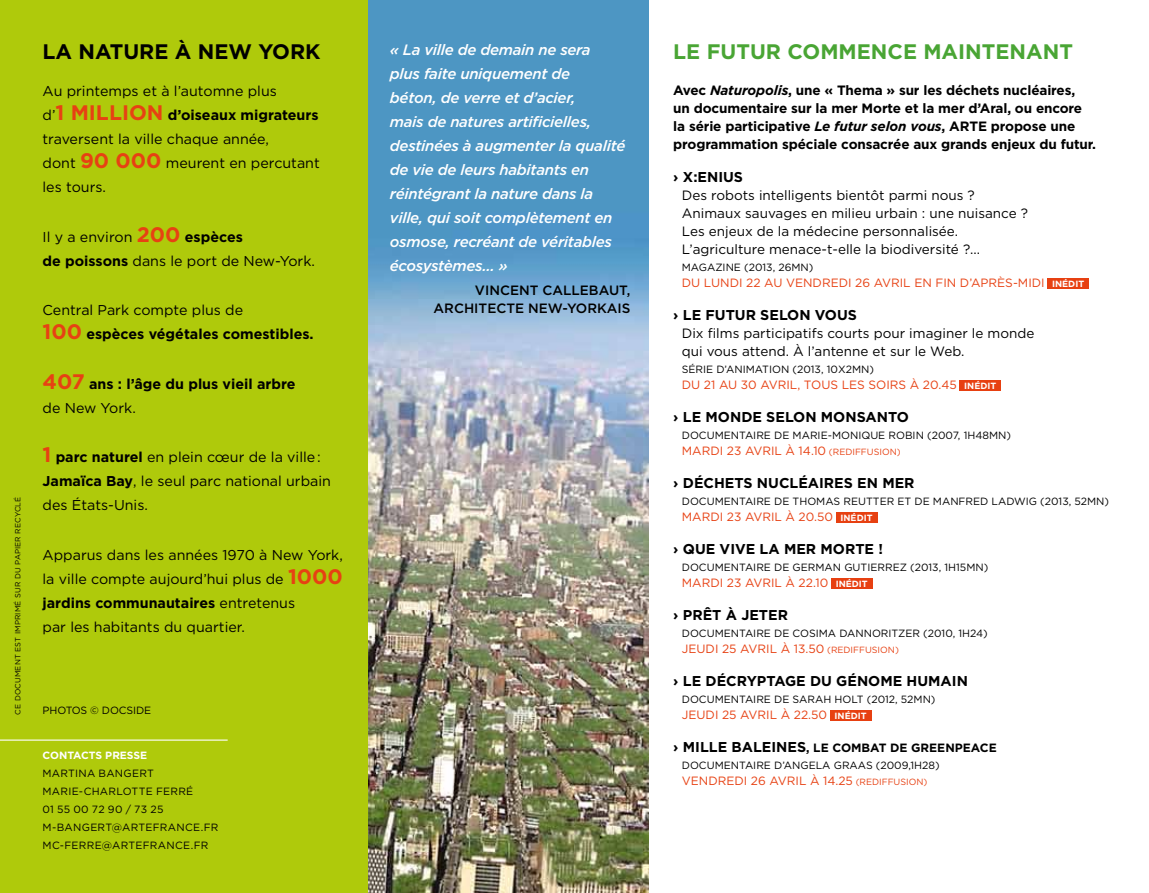
<style>
.page{position:relative;width:1149px;height:893px;background:#fff}
.page>*{position:absolute;margin:0;border:0;box-sizing:border-box;transform-origin:0 0}
.t1{font:700 21px "Gotham";color:#49a534}
.t2{font:700 21px "Gotham";color:#000}
.t3{font:italic 500 15px/24px "Gotham";letter-spacing:-.02em;color:#fff}
.t4{font:14.25px/24px "Gotham";color:#000}
.t5{font:700 14.25px/24px "Gotham";color:#000}
.t6{font:13.5px/18px "Gotham";color:#000}
.t7{font:700 13.5px/18px "Gotham";letter-spacing:-.01em;color:#000}
.t8{font:500 13.5px/18px "Gotham";color:#000;text-align:right}
.t9{font:12px "Gotham";color:#e74113}
.t10{font:700 12px "Gotham";color:#000}
.t11{font:10.5px "Gotham";color:#000}
.t12{font:10.5px/18px "Gotham";letter-spacing:.025em;color:#000}
.t13{font:700 10.5px "Gotham";color:#fff}
.t14{font:7.5px "Gotham";letter-spacing:.02em;color:#000}
.s1{font-weight:700;font-size:21px;color:#e74113}
.s2{font-weight:700}
.s3{font-weight:400}
.s4{font-size:21px;color:#e74113}
.s5{font-style:italic}
.s6{font-weight:700;font-size:9px;color:#fff}
.s7{font-size:9px}
</style>
<div class="page">
<div style="left:0;top:0;width:368px;height:893px;background:#afca0b"></div>
<img style="left:368px;top:0;width:280px;height:893px">
<hr style="left:0;top:739px;width:227px;height:2px;background:#fff">
<div style="left:1047px;top:278px;width:41px;height:11px;background:#e74011"></div>
<div style="left:959px;top:380px;width:41px;height:11px;background:#e74011"></div>
<div style="left:835px;top:512px;width:42px;height:11px;background:#e74011"></div>
<div style="left:830px;top:578px;width:42px;height:11px;background:#e74011"></div>
<div style="left:829px;top:710px;width:42px;height:11px;background:#e74011"></div>
<p class="t14" style="left:13px;top:714px;width:219px;rotate:-90deg">ce docum ent est im prim é sur du papier recyclé</p>
<h1 class="t2" style="left:43px;top:38px;width:279px">La nature à N ew York</h1>
<p class="t4" style="left:43px;top:79px;width:279px">Au printemps et à l’automne plus<br>d’<span class="s1">1 million</span> <span class="s2">d’oiseaux migrateurs </span>traversent la ville chaque année,<br>dont <span class="s1">90 000</span> meurent en percutant les tours.</p>
<p class="t4" style="left:43px;top:224px;width:274px">I l y a environ <span class="s1">200</span> <span class="s2">espèces<br>de poissons</span> dans le port de N ew-York.</p>
<p class="t5" style="left:43px;top:298px;width:272px"><span class="s3">Central Park compte plus de<br></span><span class="s4">100</span> espèces végétales comestibles.</p>
<p class="t5" style="left:43px;top:371px;width:254px"><span class="s4">407</span> ans : l’âge du plus vieil arbre <span class="s3">de N ew York.</span></p>
<p class="t4" style="left:43px;top:445px;width:290px"><span class="s1">1</span> <span class="s2">parc naturel</span> en plein cœur de la ville :<br><span class="s2">Jamaïca Bay</span>, le seul parc national urbain des États-U nis.</p>
<p class="t4" style="left:43px;top:542px;width:302px">Apparus dans les années 1970 à New York, la ville compte aujourd’hui plus de <span class="s1">1000 </span><span class="s2">jardins communautaires</span> entretenus<br>par les habitants du quartier.</p>
<p class="t11" style="left:43px;top:704px;width:91px">photos © DOCSIDE</p>
<p class="t13" style="left:43px;top:748px;width:106px">contacts presse</p>
<p class="t12" style="left:43px;top:764px;width:177px">Martina Bangert<br>Marie-Charlotte Ferré<br>01 55 00 72 90 / 73 25<br>m -bangert@artefrance.fr mc-ferre@artefrance.fr</p>
<p class="t3" style="left:390px;top:37px;width:237px">« La ville de demain ne sera<br>plus faite uniquement de<br>béton, de verre et d’acier,<br>mais de natures artificielles, destinées à augmenter la qualité de vie de leurs habitants en réintégrant la nature dans la ville, qui soit complètement en osmose, recréant de véritables écosystèmes... »</p>
<p class="t8" style="left:433px;top:281px;width:198px">VINCENT CALLEBAUT,<br>ARCHITECTE NEW-YORKAIS</p>
<h1 class="t1" style="left:673px;top:38px;width:401px">Le futur commence maintenant</h1>
<p class="t7" style="left:673px;top:81px;width:410px">Avec <span class="s5">Naturopolis</span>, une « Thema » sur les déchets nucléaires, un documentaire sur la mer Morte et la mer d’Aral, ou encore la série participative <span class="s5">Le futur selon vous</span>, ARTE</p>
<p class="t7" style="left:673px;top:117px;width:424px;text-indent:317px">propose une programmation spéciale consacrée aux grands enjeux du futur.</p>
<p class="t5" style="left:673px;top:165px;width:34px">› X:ENIUS</p>
<p class="t6" style="left:681px;top:186px;width:347px">Des robots intelligents bientôt parmi nous ?<br>Animaux sauvages en milieu urbain : une nuisance ?<br>Les enjeux de la médecine personnalisée.<br>L’agriculture menace-t-elle la biodiversité ?...</p>
<p class="t11" style="left:681px;top:260px;width:133px">magazine (2013, 26m n)</p>
<p class="t9" style="left:681px;top:275px;width:404px">Du lundi 22 au vendredi 26 avril en fin d’après-m idi <span class="s6">inédit</span></p>
<p class="t5" style="left:673px;top:303px;width:43px">› LE FUTUR</p>
<p class="t5" style="left:760px;top:303px;width:76px">SE LON VOUS</p>
<p class="t6" style="left:681px;top:324px;width:354px">Dix films participatifs courts pour imaginer le monde qui vous attend. à l’antenne et sur le Web.</p>
<p class="t11" style="left:681px;top:362px;width:194px">Série d’animation (2013, 10x2m n)</p>
<p class="t9" style="left:681px;top:377px;width:316px">Du 21 au 30 avril, Tous les soirs à 20.45 <span class="s6">inédit</span></p>
<p class="t5" style="left:673px;top:405px;width:45px">› LE MONDE</p>
<p class="t5" style="left:766px;top:405px;width:67px">SELON MONSANTO</p>
<p class="t11" style="left:681px;top:428px;width:330px">Docum entaire de Marie-Monique Robin (2007, 1h48m n)</p>
<p class="t9" style="left:681px;top:443px;width:220px">Mardi 23 avril à 14.10 <span class="s7">(rediffusion)</span></p>
<p class="t5" style="left:673px;top:471px;width:21px">› DÉC</p>
<p class="t5" style="left:714px;top:471px;width:21px">HETS</p>
<p class="t5" style="left:756px;top:471px;width:12px">NUC</p>
<p class="t5" style="left:789px;top:471px;width:19px">LÉAIRES</p>
<p class="t5" style="left:857px;top:471px;width:37px">EN MER</p>
<p class="t11" style="left:681px;top:494px;width:428px">Docum entaire de Thomas Reutter et de Manfred Ladwig (2013, 52m n)</p>
<p class="t9" style="left:681px;top:509px;width:192px">Mardi 23 avril à 20.50 <span class="s6">inédit</span></p>
<p class="t5" style="left:673px;top:537px;width:122px">› QUE VIVE LA MER</p>
<p class="t5" style="left:820px;top:537px;width:12px">MORTE</p>
<p class="t5" style="left:878px;top:537px;width:6px">!</p>
<p class="t11" style="left:681px;top:560px;width:308px">Docum entaire de German Gutierrez (2013, 1h15m n)</p>
<p class="t9" style="left:681px;top:575px;width:187px">Mardi 23 avril à 22.10 <span class="s6">inédit</span></p>
<p class="t5" style="left:673px;top:603px;width:87px">› PRÊT À JETER</p>
<p class="t11" style="left:681px;top:626px;width:307px">Docum entaire de Cosima Dannoritzer (2010, 1h24)</p>
<p class="t9" style="left:681px;top:641px;width:218px">Jeudi 25 avril à 13.50 <span class="s7">(rediffusion)</span></p>
<p class="t5" style="left:673px;top:669px;width:44px">› LE DÉCR</p>
<p class="t5" style="left:746px;top:669px;width:21px">YPTA</p>
<p class="t5" style="left:784px;top:669px;width:74px">GE DU GÉNOME</p>
<p class="t5" style="left:906px;top:669px;width:22px">HUMAIN</p>
<p class="t11" style="left:681px;top:692px;width:255px">Docum entaire de Sarah Holt (2012, 52m n)</p>
<p class="t9" style="left:681px;top:707px;width:186px">Jeudi 25 avril à 22.50 <span class="s6">inédit</span></p>
<p class="t5" style="left:673px;top:735px;width:99px">› MI LLE BALEINES</p>
<p class="t10" style="left:806px;top:740px;width:37px">, LE COM</p>
<p class="t10" style="left:861px;top:740px;width:69px">BAT DE GREENPEACE</p>
<p class="t11" style="left:681px;top:758px;width:259px">Docum entaire d’Angela Graas (2009,1h28)</p>
<p class="t9" style="left:681px;top:773px;width:247px">Vendredi 26 avril à 14.25 <span class="s7">(rediffusion)</span></p>
</div>
